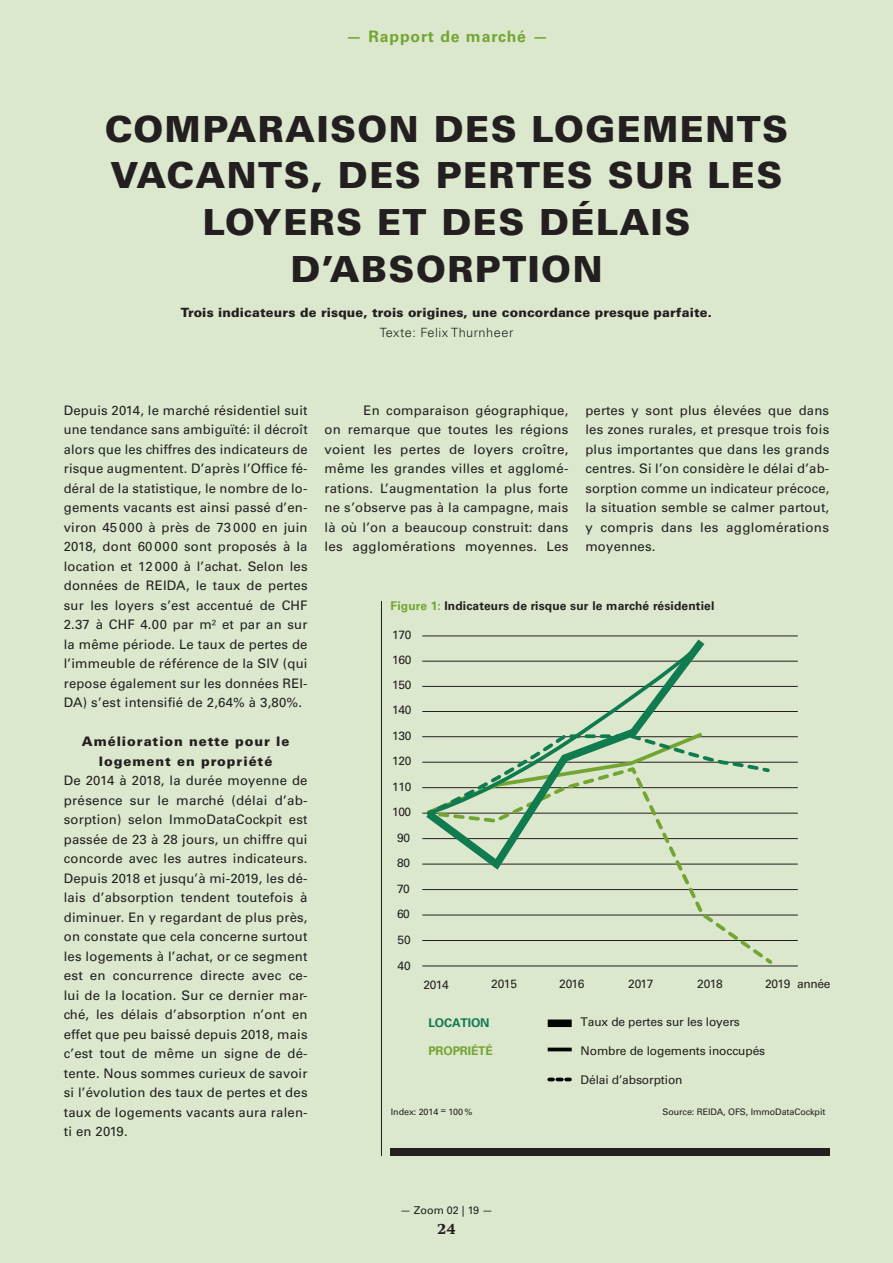
<style>
.page{position:relative;width:893px;height:1263px;background:#dce8cd}
.page>*{position:absolute;margin:0;border:0;box-sizing:border-box;transform-origin:0 0}
.t1{font:900 36px/46.5px "Univers LT Std";letter-spacing:.04em;color:#231f20;text-align:center}
.t2{font:700 15.75px "Univers LT Std";letter-spacing:.06em;color:#73a532}
.t3{font:800 15.75px "Swift";color:#231f20}
.t4{font:13.2px/19.5px "Univers LT Std";letter-spacing:.015em;color:#231f20;text-align:justify}
.t5{font:900 13.2px/19.5px "Univers LT Std";letter-spacing:.07em;color:#231f20;text-align:center}
.t6{font:900 12.75px "Univers LT Std";letter-spacing:.01em;color:#231f20}
.t7{font:300 12.75px "Univers LT Std";letter-spacing:.04em;color:#231f20}
.t8{font:12px/25.5px "Univers LT Std";letter-spacing:-.01em;color:#231f20;text-align:center}
.t9{font:700 12px "Univers LT Std";letter-spacing:.015em;color:#231f20}
.t10{font:12px "Univers LT Std";letter-spacing:-.03em;color:#231f20}
.t11{font:700 12px "Univers LT Std";letter-spacing:-.01em;color:#73a532}
.t12{font:700 12px "Univers LT Std";letter-spacing:-.01em;color:#117b50}
.t13{font:10.8px "Univers LT Std";color:#231f20}
.t14{font:9px "Univers LT Std";letter-spacing:-.01em;color:#231f20}
.s1{color:#73a532}
</style>
<div class="page">
<hr style="left:422px;top:636px;width:376px;height:1px;background:#231f20">
<hr style="left:422px;top:661px;width:376px;height:1px;background:#231f20">
<hr style="left:422px;top:686px;width:376px;height:1px;background:#231f20">
<hr style="left:422px;top:966px;width:376px;height:1px;background:#231f20">
<hr style="left:422px;top:940px;width:376px;height:1px;background:#231f20">
<hr style="left:422px;top:915px;width:376px;height:1px;background:#231f20">
<hr style="left:422px;top:889px;width:376px;height:1px;background:#231f20">
<hr style="left:422px;top:864px;width:376px;height:1px;background:#231f20">
<hr style="left:422px;top:838px;width:376px;height:1px;background:#231f20">
<hr style="left:422px;top:813px;width:376px;height:1px;background:#231f20">
<hr style="left:422px;top:787px;width:376px;height:1px;background:#231f20">
<hr style="left:422px;top:762px;width:376px;height:1px;background:#231f20">
<hr style="left:422px;top:711px;width:376px;height:1px;background:#231f20">
<hr style="left:422px;top:736px;width:376px;height:1px;background:#231f20">
<div style="left:548px;top:1019px;width:24px;height:8px;background:#030505"></div>
<svg style="left:548px;top:1047px;width:24px;height:4px"></svg>
<svg style="left:549px;top:1077px;width:21px;height:4px"></svg>
<svg style="left:423px;top:736px;width:353px;height:231px"></svg>
<svg style="left:422px;top:635px;width:290px;height:240px"></svg>
<div style="left:390px;top:1149px;width:440px;height:7px;background:#231f20"></div>
<hr style="left:381px;top:601px;width:1px;height:555px;background:#231f20">
<p class="t2" style="left:346px;top:28px;width:203px">— Rapport de marché —</p>
<h1 class="t1" style="left:105px;top:105px;width:685px">COMPARAISON DES LOGEMENTS<br>VACANTS, DES PERTES SUR LES<br>LOYERS ET DES DÉLAIS<br>D’ABSORPTION</h1>
<p class="t6" style="left:181px;top:305px;width:533px">Trois indicateurs de risque, trois origines, une concordance presque parfaite.</p>
<p class="t7" style="left:380px;top:325px;width:135px">Texte: Felix Thurnheer</p>
<p class="t4" style="left:64px;top:400px;width:245px">Depuis 2014, le marché résidentiel suit une tendance sans ambiguïté: il décroît alors que les chiffres des indicateurs de risque augmentent. D’après l’Office fé&shy;déral de la statistique, le nombre de lo&shy;gements vacants est ainsi passé d’en&shy;viron 45 000 à près de 73 000 en juin 2018, dont 60 000 sont proposés à la location et 12 000 à l’achat. Selon les données de REIDA, le taux de pertes sur les loyers s’est accentué de CHF 2.37 à CHF 4.00 par m² et par an sur la même période. Le taux de pertes de l’immeuble de référence de la SIV (qui repose également sur les données REI-DA) s’est intensifié de 2,64% à 3,80%.</p>
<p class="t5" style="left:82px;top:732px;width:209px">Amélioration nette pour le logement en propriété</p>
<p class="t4" style="left:64px;top:771px;width:245px">De 2014 à 2018, la durée moyenne de présence sur le marché (délai d’ab&shy;sorption) selon ImmoDataCockpit est passée de 23 à 28 jours, un chiffre qui concorde avec les autres indicateurs.<br>Depuis 2018 et jusqu’à mi-2019, les dé&shy;lais d’absorption tendent toutefois à diminuer. En y regardant de plus près, on constate que cela concerne surtout les logements à l’achat, or ce segment est en concurrence directe avec ce&shy;lui de la location. Sur ce dernier mar&shy;ché, les délais d’absorption n’ont en effet que peu baissé depuis 2018, mais c’est tout de même un signe de dé&shy;tente. Nous sommes curieux de savoir si l’évolution des taux de pertes et des taux de logements vacants aura ralen&shy;ti en 2019.</p>
<p class="t4" style="left:325px;top:400px;width:245px;text-indent:39px">En comparaison géographique, on remarque que toutes les régions voient les pertes de loyers croître, même les grandes villes et agglomé&shy;rations. L’augmentation la plus forte ne s’observe pas à la campagne, mais là où l’on a beaucoup construit: dans les agglomérations moyennes. Les</p>
<p class="t4" style="left:585px;top:400px;width:245px">pertes y sont plus élevées que dans les zones rurales, et presque trois fois plus importantes que dans les grands centres. Si l’on considère le délai d’ab&shy;sorption comme un indicateur précoce, la situation semble se calmer partout, y compris dans les agglomérations moyennes.</p>
<p class="t9" style="left:390px;top:599px;width:325px"><span class="s1">Figure 1:</span> Indicateurs de risque sur le marché résidentiel</p>
<p class="t8" style="left:392px;top:622px;width:21px">170</p>
<p class="t8" style="left:392px;top:647px;width:21px">160</p>
<p class="t8" style="left:392px;top:672px;width:21px">150</p>
<p class="t8" style="left:392px;top:697px;width:21px">140</p>
<p class="t8" style="left:392px;top:723px;width:21px">130</p>
<p class="t8" style="left:392px;top:748px;width:21px">120<br>110<br>100<br>90<br>80</p>
<p class="t8" style="left:397px;top:876px;width:14px">70</p>
<p class="t8" style="left:397px;top:901px;width:14px">60</p>
<p class="t8" style="left:397px;top:927px;width:15px;text-align:left">50<br>40</p>
<p class="t8" style="left:423px;top:972px;width:27px">2014</p>
<p class="t8" style="left:491px;top:971px;width:27px">2015</p>
<p class="t12" style="left:428px;top:1015px;width:63px">LOCATION</p>
<p class="t11" style="left:428px;top:1044px;width:66px">PROPRIÉTÉ</p>
<p class="t14" style="left:391px;top:1106px;width:83px">Index: 2014 = 100 %</p>
<p class="t8" style="left:559px;top:971px;width:27px">2016</p>
<p class="t8" style="left:628px;top:971px;width:27px">2017</p>
<p class="t8" style="left:697px;top:971px;width:27px">2018</p>
<p class="t10" style="left:765px;top:977px;width:67px">2019 année</p>
<p class="t8" style="left:581px;top:1009px;width:161px">Taux de pertes sur les loyers</p>
<p class="t8" style="left:581px;top:1038px;width:186px">Nombre de logements inoccupés</p>
<p class="t8" style="left:581px;top:1067px;width:103px">Délai d’absorption</p>
<p class="t14" style="left:662px;top:1107px;width:164px">Source: REIDA, OFS, ImmoDataCockpit</p>
<p class="t13" style="left:400px;top:1204px;width:94px">— Zoom 02 | 19 —</p>
<p class="t3" style="left:437px;top:1220px;width:20px">24</p>
</div>
